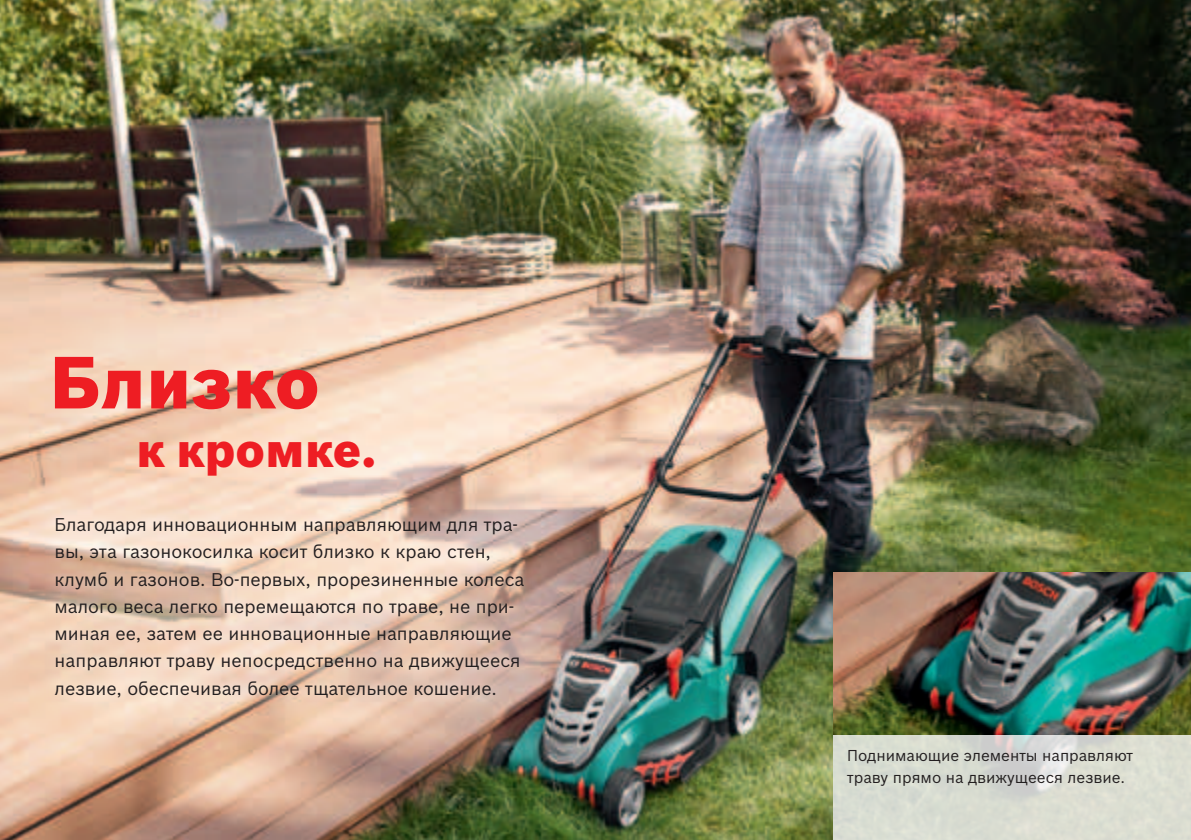
<style>
.page{position:relative;width:1191px;height:840px;background:#fff}
.page>*{position:absolute;margin:0;border:0;box-sizing:border-box;transform-origin:0 0}
.t1{font:900 72px "Bosch Sans";color:#ee1d23}
.t2{font:900 47.6px "Bosch Sans";color:#ee1d23}
.t3{font:18px/27.2px "Bosch Sans";color:#231f20}
.t4{font:15.4px/21.8px "Bosch Sans";color:#231f20}
</style>
<div class="page">
<img style="left:1px;top:0;width:1190px;height:839px">
<img style="left:833px;top:571px;width:358px;height:164px">
<img style="left:0;top:0;width:1px;height:839px">
<svg style="left:833px;top:735px;width:358px;height:104px;background:#d9dcd2"></svg>
<div style="left:41px;top:502px;width:497px;height:208px;background:#fff;opacity:.75"></div>
<h1 class="t1" style="left:50px;top:327px;width:271px">Близко</h1>
<h2 class="t2" style="left:136px;top:413px;width:242px">к кромке.</h2>
<p class="t3" style="left:55px;top:509px;width:471px">Благодаря инновационным направляющим для тра&shy;вы, эта газонокосилка косит близко к краю стен, клумб и газонов. Во-первых, прорезиненные колеса малого веса легко перемещаются по траве, не при&shy;миная ее, затем ее инновационные направляющие направляют траву непосредственно на движущееся лезвие, обеспечивая более тщательное кошение.</p>
<p class="t4" style="left:847px;top:742px;width:287px">Поднимающие элементы направляют траву прямо на движущееся лезвие.</p>
</div>
